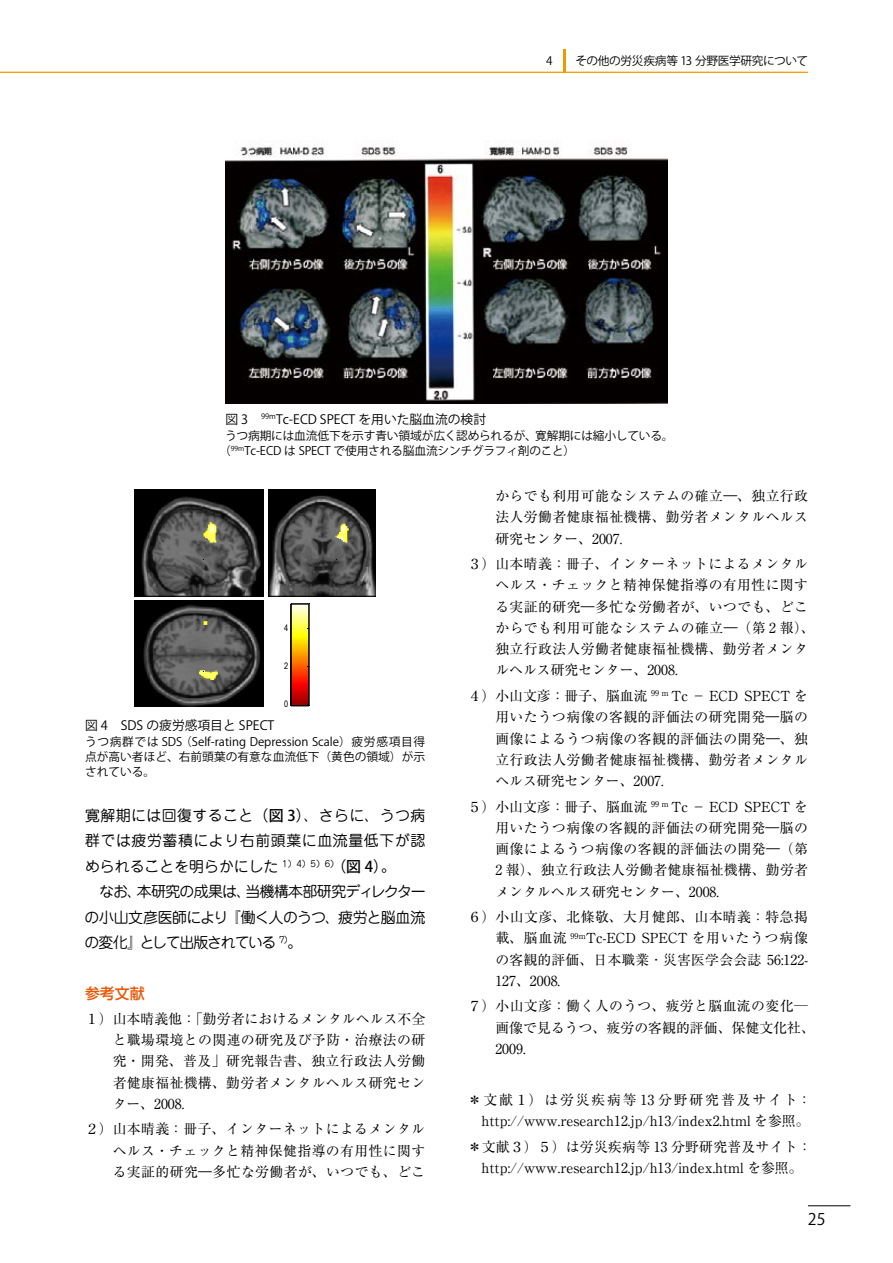
<style>
.page{position:relative;width:893px;height:1263px;background:#fff}
.page>*{position:absolute;margin:0;border:0;box-sizing:border-box;transform-origin:0 0}
.t1{font:15.9px "Koz Go Pro";color:#000}
.t2{font:14.85px/25.5px "Jun 201 Pro";color:#000}
.t3{font:500 14.85px "Shin Go Pro";color:#ea5504}
.t4{font:13.8px/21.3px "Ryumin Pro";letter-spacing:.03em;color:#000;text-align:justify}
.t5{font:13.8px/21.3px "Ryumin Pro";color:#000;text-align:right}
.t6{font:13.8px/21.3px "Ryumin Pro";letter-spacing:.005em;color:#000}
.t7{font:12.75px "Koz Go Pro";color:#000}
.t8{font:11.7px/14.9px "Koz Go Pro";letter-spacing:-.01em;color:#000;text-align:justify}
.t9{font:11.7px "Koz Go Pro";letter-spacing:-.03em;color:#000}
.t10{font:9px "Arial Narrow";color:#000}
.s1{font-family:"Koz Go Pro";font-weight:500}
</style>
<div class="page">
<hr style="left:808px;top:1205px;width:42px;height:1px;background:#000">
<hr style="left:0;top:72px;width:808px;height:1px;background:#f39700">
<hr style="left:563px;top:49px;width:2px;height:23px;background:#f39700">
<img style="left:225px;top:140px;width:443px;height:263px">
<img style="left:135px;top:601px;width:129px;height:106px">
<img style="left:135px;top:489px;width:129px;height:107px">
<img style="left:268px;top:489px;width:107px;height:107px">
<img style="left:292px;top:605px;width:17px;height:99px">
<svg style="left:291px;top:704px;width:18px;height:3px"></svg>
<hr style="left:309px;top:604px;width:1px;height:102px;background:#000">
<hr style="left:291px;top:604px;width:1px;height:102px;background:#000">
<svg style="left:291px;top:604px;width:19px;height:1px"></svg>
<p class="t8" style="left:546px;top:54px;width:8px">4</p>
<p class="t9" style="left:575px;top:53px;width:234px">その他の労災疾病等 13 分野医学研究について</p>
<p class="t7" style="left:225px;top:411px;width:262px">図 3　<sup>99m</sup>Tc-ECD SPECT を用いた脳血流の検討</p>
<p class="t8" style="left:219px;top:428px;width:456px;text-indent:6px">うつ病期には血流低下を示す青い領域が広く認められるが、寛解期には縮小している。（<sup>99m</sup>Tc-ECD は SPECT で使用される脳血流シンチグラフィ剤のこと）</p>
<p class="t10" style="left:284px;top:623px;width:6px">4</p>
<p class="t10" style="left:284px;top:661px;width:6px">2</p>
<p class="t10" style="left:284px;top:698px;width:6px">0</p>
<p class="t7" style="left:85px;top:717px;width:191px">図 4　SDS の疲労感項目と SPECT</p>
<p class="t8" style="left:85px;top:734px;width:342px">うつ病群では SDS（Self-rating Depression Scale）疲労感項目得点が高い者ほど、右前頭葉の有意な血流低下（黄色の領域）が示されている。</p>
<p class="t2" style="left:84px;top:801px;width:343px">寛解期には回復すること<span class="s1">（図 3）</span>、さらに、うつ病群では疲労蓄積により右前頭葉に血流量低下が認められることを明らかにした <sup>1）4）5）6）</sup><span class="s1">（図 4）</span>。<br>　なお、本研究の成果は、当機構本部研究ディレクターの小山文彦医師により『働く人のうつ、疲労と脳血流の変化』として出版されている <sup>7）</sup>。</p>
<p class="t3" style="left:85px;top:981px;width:61px">参考文献</p>
<p class="t4" style="left:113px;top:1007px;width:314px;text-indent:-28px">１）山本晴義他：「勤労者におけるメンタルヘルス不全と職場環境との関連の研究及び予防・治療法の研究・開発、普及」研究報告書、独立行政法人労働者健康福祉機構、勤労者メンタルヘルス研究センター、2008.</p>
<p class="t4" style="left:113px;top:1118px;width:314px;text-indent:-28px">２）山本晴義：冊子、インターネットによるメンタルヘルス・チェックと精神保健指導の有用性に関する実証的研究―多忙な労働者が、いつでも、どこ</p>
<p class="t4" style="left:495px;top:484px;width:314px">からでも利用可能なシステムの確立―、独立行政法人労働者健康福祉機構、勤労者メンタルヘルス研究センター、2007.</p>
<p class="t4" style="left:495px;top:552px;width:321px;text-align:left;text-indent:-28px">３）山本晴義：冊子、インターネットによるメンタルヘルス・チェックと精神保健指導の有用性に関する実証的研究―多忙な労働者が、いつでも、どこからでも利用可能なシステムの確立―（第 2 報）、独立行政法人労働者健康福祉機構、勤労者メンタルヘルス研究センター、2008.</p>
<p class="t4" style="left:495px;top:684px;width:314px;text-indent:-28px">４）小山文彦：冊子、脳血流 <sup>99</sup> <sup>ｍ</sup> Tc － ECD SPECT を用いたうつ病像の客観的評価法の研究開発―脳の画像によるうつ病像の客観的評価法の開発―、独立行政法人労働者健康福祉機構、勤労者メンタルヘルス研究センター、2007.</p>
<p class="t4" style="left:495px;top:795px;width:314px;text-indent:-28px">５）小山文彦：冊子、脳血流 <sup>99</sup> <sup>ｍ</sup> Tc － ECD SPECT を用いたうつ病像の客観的評価法の研究開発―脳の画像によるうつ病像の客観的評価法の開発―（第2 報）、独立行政法人労働者健康福祉機構、勤労者メンタルヘルス研究センター、2008.</p>
<p class="t4" style="left:495px;top:905px;width:314px;text-indent:-28px">６）小山文彦､北條敬､大月健郎､山本晴義：特急掲載､脳血流 <sup>99m</sup>Tc-ECD SPECT を用いたうつ病像の客観的評価､日本職業･災害医学会会誌 56:122- 127､ 2008.</p>
<p class="t6" style="left:495px;top:995px;width:321px;text-indent:-28px">７）小山文彦：働く人のうつ、疲労と脳血流の変化─画像で見るうつ、疲労の客観的評価、保健文化社、<br>2009.</p>
<p class="t5" style="left:468px;top:1088px;width:345px">＊文献１）は労災疾病等 13 分野研究普及サイト：http://www.research12.jp/h13/index2.html を参照。</p>
<p class="t5" style="left:468px;top:1135px;width:345px;text-align:center">＊文献３）５）は労災疾病等 13 分野研究普及サイト：http://www.research12.jp/h13/index.html を参照。</p>
<p class="t1" style="left:808px;top:1209px;width:19px">25</p>
</div>
